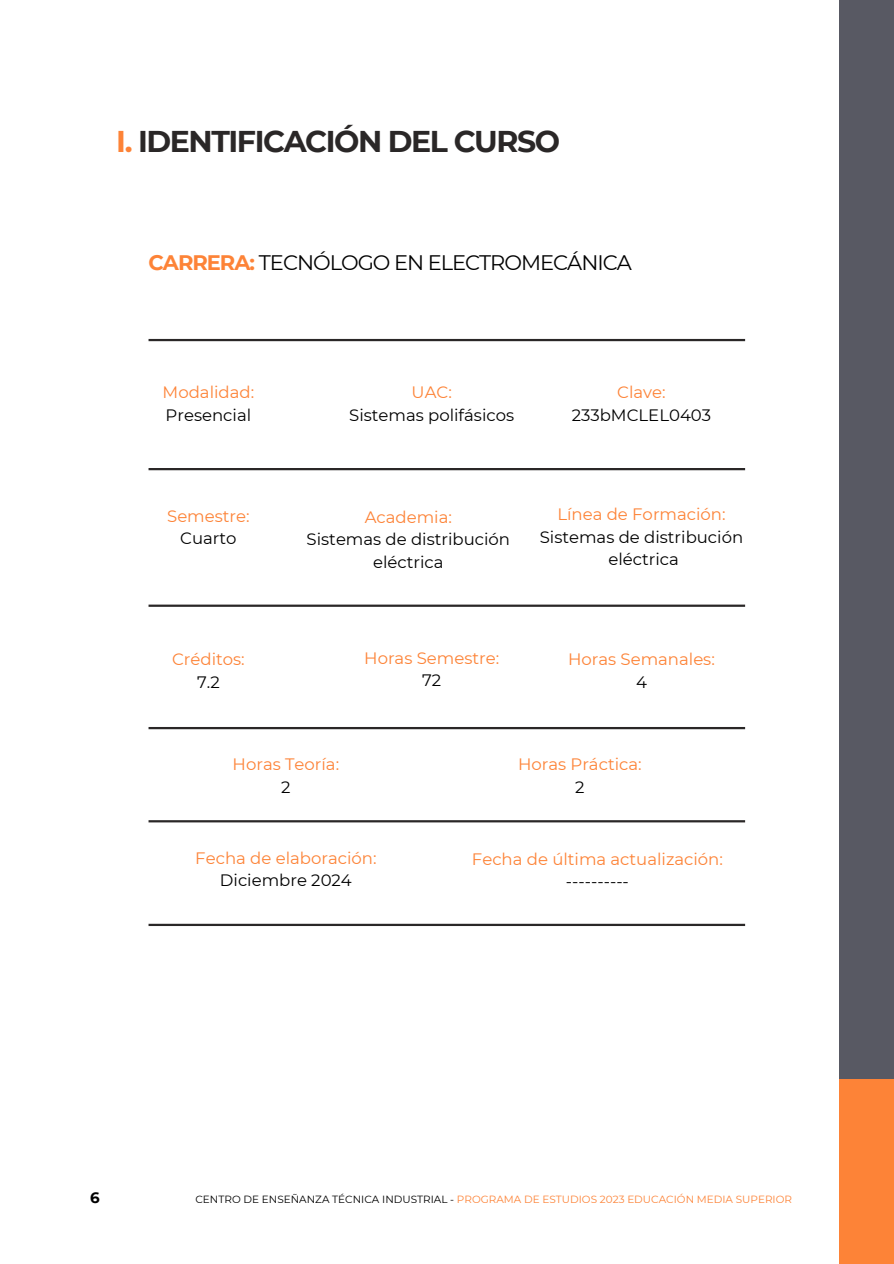
<style>
.page{position:relative;width:894px;height:1264px;background:#fff}
.page>*{position:absolute;margin:0;border:0;box-sizing:border-box;transform-origin:0 0}
.t1{font:700 30px "Montserrat";letter-spacing:-.05em;color:#2a2727}
.t2{font:21px "Montserrat";letter-spacing:-.05em;color:#000}
.t3{font:16.5px/22.5px "Montserrat";color:#fd8337;text-align:center}
.t4{font:16.5px/22.5px "Montserrat";color:#000;text-align:center}
.t5{font:700 15px "Montserrat";color:#000}
.t6{font:10.5px "Montserrat";color:#fd8337}
.s1{color:#fd8337}
.s2{font-weight:700;color:#fd8337}
.s3{color:#000}
</style>
<div class="page">
<div style="left:838px;top:0;width:55px;height:1078px;background:#585963"></div>
<hr style="left:148px;top:339px;width:596px;height:2px;background:#2a2727">
<hr style="left:148px;top:468px;width:596px;height:2px;background:#2a2727">
<hr style="left:148px;top:604px;width:596px;height:3px;background:#2a2727">
<hr style="left:148px;top:727px;width:596px;height:2px;background:#2a2727">
<hr style="left:148px;top:820px;width:596px;height:2px;background:#2a2727">
<hr style="left:148px;top:923px;width:596px;height:3px;background:#2a2727">
<div style="left:838px;top:1078px;width:55px;height:185px;background:#fd8337"></div>
<h1 class="t1" style="left:116px;top:123px;width:445px"><span class="s1">I.</span> IDENTIFICACIÓN DEL CURSO</h1>
<h3 class="t2" style="left:148px;top:249px;width:484px"><span class="s2">CARRERA:</span> TECNÓLOGO EN ELECTROMECÁNICA</h3>
<h3 class="t3" style="left:163px;top:381px;width:93px">Modalidad:</h3>
<h2 class="t4" style="left:166px;top:403px;width:87px">Presencial</h2>
<p class="t3" style="left:167px;top:504px;width:84px">Semestre:<br><span class="s3">Cuarto</span></p>
<h3 class="t4" style="left:349px;top:381px;width:166px"><span class="s1">UAC:<br></span>Sistemas polifásicos</h3>
<h3 class="t4" style="left:571px;top:381px;width:141px"><span class="s1">Clave:<br></span>233bMCLEL0403</h3>
<h3 class="t4" style="left:306px;top:506px;width:205px"><span class="s1">Academia:<br></span>Sistemas de distribución eléctrica</h3>
<p class="t4" style="left:539px;top:503px;width:205px"><span class="s1">Línea de Formación:<br></span>Sistemas de distribución eléctrica</p>
<h3 class="t3" style="left:172px;top:648px;width:74px">Créditos:<br><span class="s3">7.2</span></h3>
<h3 class="t3" style="left:364px;top:646px;width:136px">Horas Semestre:<br><span class="s3">72</span></h3>
<h3 class="t3" style="left:568px;top:648px;width:148px">Horas Semanales:<br><span class="s3">4</span></h3>
<p class="t3" style="left:232px;top:753px;width:108px">Horas Teoría:<br><span class="s3">2</span></p>
<h3 class="t3" style="left:195px;top:846px;width:183px">Fecha de elaboración:<br><span class="s3">Diciembre 2024</span></h3>
<h3 class="t3" style="left:518px;top:753px;width:125px">Horas Práctica:<br><span class="s3">2</span></h3>
<h3 class="t3" style="left:472px;top:847px;width:252px">Fecha de última actualización: <span class="s3">----------</span></h3>
<h3 class="t5" style="left:90px;top:1187px;width:11px">6</h3>
<p class="t6" style="left:195px;top:1193px;width:598px"><span class="s3">CENTRO DE ENSEÑANZA TÉCNICA INDUSTRIAL -</span> PROGRAMA DE ESTUDIOS 2023 EDUCACIÓN MEDIA SUPERIOR</p>
</div>
